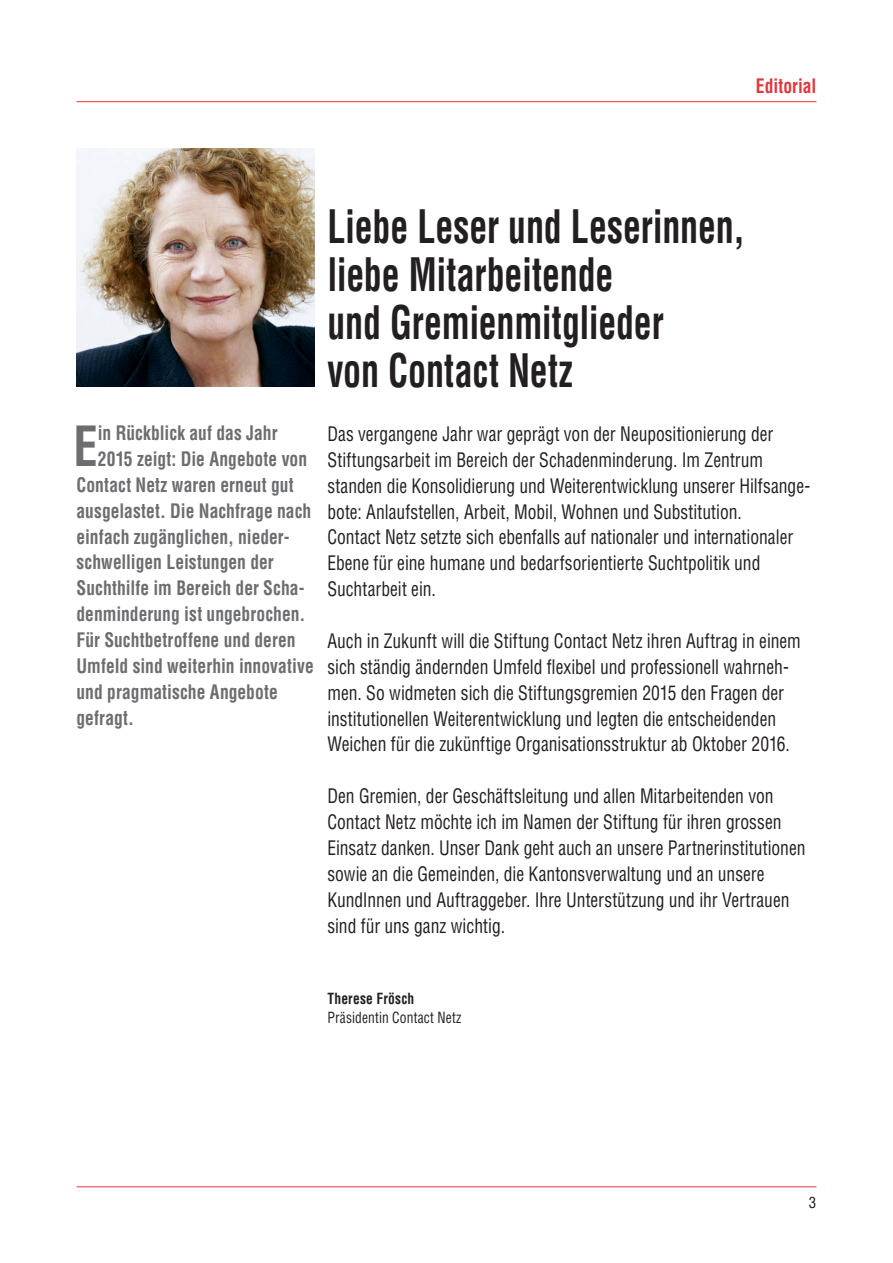
<style>
.page{position:relative;width:893px;height:1263px;background:#fff}
.page>*{position:absolute;margin:0;border:0;box-sizing:border-box;transform-origin:0 0}
.t1{font:700 condensed 54px "Helvetica";color:#6c6d70;scale:.9 1}
.t2{font:700 condensed 45px/48px "Helvetica";letter-spacing:-.005em;color:#231f20;scale:.8 1}
.t3{font:condensed 19.5px/25.8px "Helvetica";color:#231f20;scale:.9 1}
.t4{font:700 condensed 19.5px "Helvetica";color:#6c6d70;scale:.9 1}
.t5{font:700 condensed 19.5px "Helvetica";letter-spacing:.005em;color:#e1373d;scale:.9 1}
.t6{font:condensed 15px "Helvetica";letter-spacing:.01em;color:#231f20;scale:.9 1}
.t7{font:700 condensed 15px "Helvetica";letter-spacing:.015em;color:#231f20;scale:.9 1}
.t8{font:condensed 15px "Helvetica";letter-spacing:.01em;color:#231f20}
</style>
<div class="page">
<hr style="left:77px;top:1186px;width:739px;height:1px;background:#e1373d">
<hr style="left:77px;top:101px;width:739px;height:1px;background:#e1373d">
<img style="left:77px;top:149px;width:238px;height:238px">
<p class="t5" style="left:756px;top:74px;width:69px">Editorial</p>
<h1 class="t1" style="left:73px;top:413px;width:29px">E</h1>
<p class="t4" style="left:98px;top:421px;width:201px">in Rückblick auf das Jahr</p>
<p class="t4" style="left:98px;top:447px;width:234px">2015 zeigt: Die Angebote von</p>
<p class="t4" style="left:77px;top:473px;width:243px">Contact Netz waren erneut gut</p>
<p class="t4" style="left:77px;top:499px;width:262px">ausgelastet. Die Nachfrage nach</p>
<p class="t4" style="left:77px;top:525px;width:238px">einfach zugänglichen, nieder-</p>
<p class="t4" style="left:77px;top:550px;width:221px">schwelligen Leistungen der</p>
<p class="t4" style="left:77px;top:576px;width:255px">Suchthilfe im Bereich der Scha-</p>
<p class="t4" style="left:77px;top:602px;width:256px">denminderung ist ungebrochen.</p>
<p class="t4" style="left:77px;top:628px;width:245px">Für Suchtbetroffene und deren</p>
<p class="t4" style="left:77px;top:654px;width:265px">Umfeld sind weiterhin innovative</p>
<p class="t4" style="left:77px;top:680px;width:225px">und pragmatische Angebote</p>
<p class="t4" style="left:77px;top:706px;width:65px">gefragt.</p>
<h2 class="t2" style="left:327px;top:202px;width:523px">Liebe Leser und Leserinnen, liebe Mitarbeitende<br>und Gremienmitglieder<br>von Contact Netz</h2>
<p class="t3" style="left:327px;top:421px;width:538px">Das vergangene Jahr war geprägt von der Neupositionierung der Stiftungsarbeit im Bereich der Schadenminderung. Im Zentrum standen die Konsolidierung und Weiterentwicklung unserer Hilfsange&shy;bote: Anlaufstellen, Arbeit, Mobil, Wohnen und Substitution.<br>Contact Netz setzte sich ebenfalls auf nationaler und internationaler Ebene für eine humane und bedarfsorientierte Suchtpolitik und Suchtarbeit ein.</p>
<p class="t3" style="left:327px;top:628px;width:528px">Auch in Zukunft will die Stiftung Contact Netz ihren Auftrag in einem sich ständig ändernden Umfeld flexibel und professionell wahrneh&shy;men. So widmeten sich die Stiftungsgremien 2015 den Fragen der institutionellen Weiterentwicklung und legten die entscheidenden Weichen für die zukünftige Organisationsstruktur ab Oktober 2016.</p>
<p class="t3" style="left:327px;top:783px;width:533px">Den Gremien, der Geschäftsleitung und allen Mitarbeitenden von Contact Netz möchte ich im Namen der Stiftung für ihren grossen Einsatz danken. Unser Dank geht auch an unsere Partnerinstitutionen sowie an die Gemeinden, die Kantonsverwaltung und an unsere KundInnen und Auftraggeber. Ihre Unterstützung und ihr Vertrauen sind für uns ganz wichtig.</p>
<p class="t7" style="left:327px;top:989px;width:98px">Therese Frösch</p>
<p class="t6" style="left:327px;top:1008px;width:150px">Präsidentin Contact Netz</p>
<p class="t8" style="left:809px;top:1193px;width:9px">3</p>
</div>
